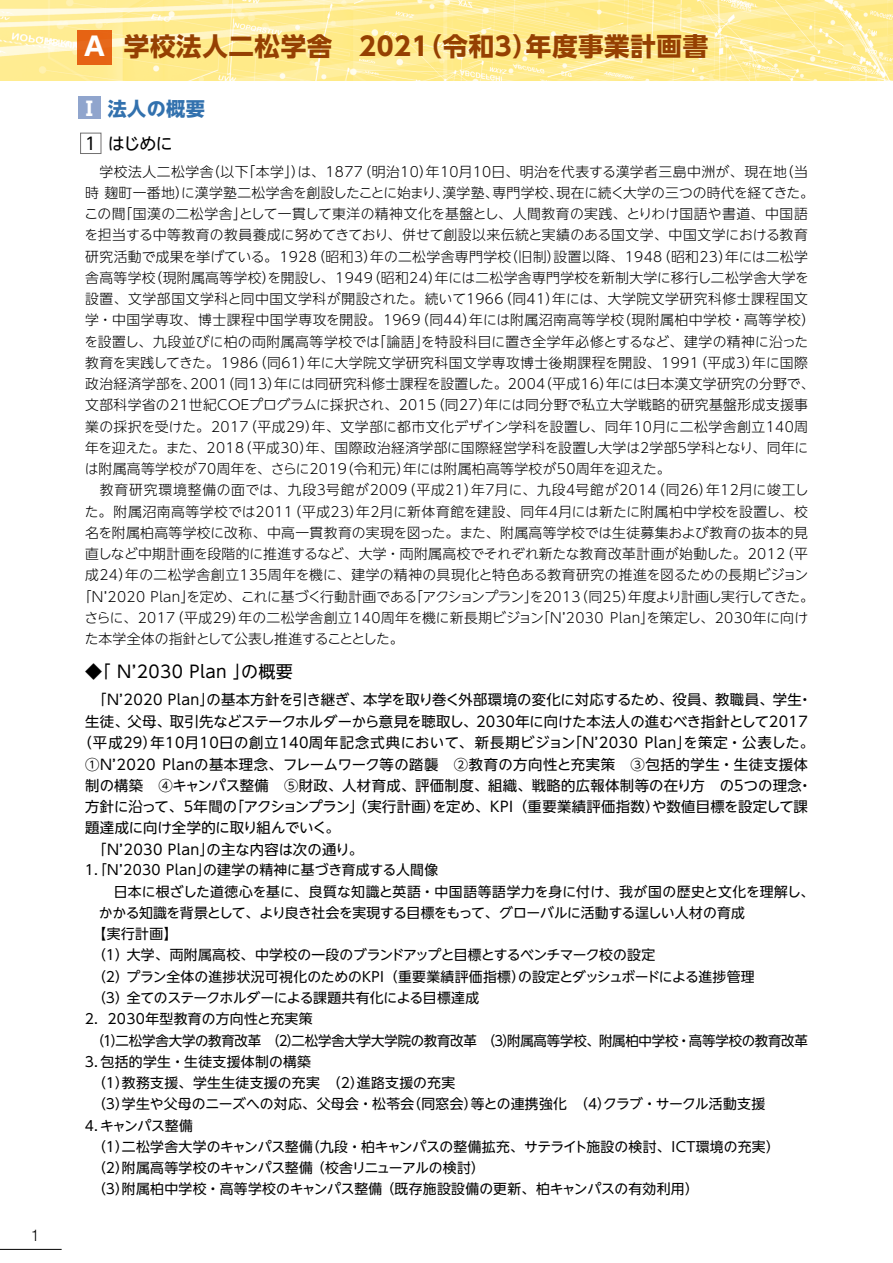
<style>
.page{position:relative;width:893px;height:1263px;background:#fff}
.page>*{position:absolute;margin:0;border:0;box-sizing:border-box;transform-origin:0 0}
.t1{font:700 25.5px "UD Shin Go NT Pr 6 N";letter-spacing:.025em;color:#954002}
.t2{font:700 19.2px "UD Shin Go NT Pr 6 N";letter-spacing:.02em;color:#3271ae}
.t3{font:16.95px "UD Shin Go NT Pr 6 N";letter-spacing:.025em;color:#000}
.t4{font:300 condensed 15.9px "Helvetica Neue";color:#000}
.t5{font:14.4px "UD Shin Go NT Pr 6 N";letter-spacing:.025em;color:#000}
.t6{font:14.4px "UD Shin Go NT Pr 6 N";letter-spacing:-.01em;color:#000}
.t7{font:300 13.8px "UD Shin Go NT Pr 6 N";letter-spacing:.025em;color:#000}
.t8{font:13.8px "UD Shin Go NT Pr 6 N";letter-spacing:.01em;color:#000}
.t9{font:13.8px "UD Shin Go NT Pr 6 N";letter-spacing:-.01em;color:#000}
.t10{font:13.8px "UD Shin Go NT Pr 6 N";letter-spacing:-.025em;color:#000}
.t11{font:300 13.8px "UD Shin Go NT Pr 6 N";letter-spacing:-.015em;color:#000}
.t12{font:13.8px "UD Shin Go NT Pr 6 N";letter-spacing:-.035em;color:#000}
.t13{font:300 13.8px "UD Shin Go NT Pr 6 N";letter-spacing:-.025em;color:#000}
.t14{font:13.8px "UD Shin Go NT Pr 6 N";letter-spacing:-.02em;color:#000}
.s1{color:#fff}
</style>
<div class="page">
<img style="left:0;top:0;width:893px;height:81px">
<hr style="left:0;top:1249px;width:62px;height:1px;background:#000">
<div style="left:78px;top:30px;width:34px;height:34px;background:#e66313"></div>
<div style="left:78px;top:97px;width:23px;height:22px;background:#90a5cd"></div>
<div style="left:80px;top:133px;width:21px;height:21px;border:1px solid #727171"></div>
<p class="t4" style="left:31px;top:1226px;width:9px">1</p>
<h1 class="t1" style="left:84px;top:26px;width:626px"><span class="s1">A</span> 学校法人二松学舎　2021（令和3）年度事業計画書</h1>
<h2 class="t2" style="left:80px;top:93px;width:127px"><span class="s1">Ⅰ</span> 法人の概要</h2>
<p class="t3" style="left:82px;top:129px;width:92px">１ はじめに</p>
<p class="t7" style="left:85px;top:160px;width:724px">　学校法人二松学舎（以下「本学」）は、1877（明治10）年10月10日、明治を代表する漢学者三島中洲が、現在地（当</p>
<p class="t7" style="left:85px;top:181px;width:730px">時麹町一番地）に漢学塾二松学舎を創設したことに始まり、漢学塾、専門学校、現在に続く大学の三つの時代を経てきた。</p>
<p class="t7" style="left:84px;top:203px;width:725px">この間「国漢の二松学舎」として一貫して東洋の精神文化を基盤とし、人間教育の実践、とりわけ国語や書道、中国語</p>
<p class="t7" style="left:84px;top:224px;width:725px">を担当する中等教育の教員養成に努めてきており、併せて創設以来伝統と実績のある国文学、中国文学における教育</p>
<p class="t7" style="left:85px;top:245px;width:724px">研究活動で成果を挙げている。1928（昭和3）年の二松学舎専門学校（旧制）設置以降、1948（昭和23）年には二松学</p>
<p class="t7" style="left:85px;top:266px;width:725px">舎高等学校（現附属高等学校）を開設し、1949（昭和24）年には二松学舎専門学校を新制大学に移行し二松学舎大学を</p>
<p class="t7" style="left:85px;top:288px;width:724px">設置、文学部国文学科と同中国文学科が開設された。続いて1966（同41）年には、大学院文学研究科修士課程国文</p>
<p class="t7" style="left:85px;top:309px;width:732px">学・中国学専攻、博士課程中国学専攻を開設。1969（同44）年には附属沼南高等学校（現附属柏中学校・高等学校）</p>
<p class="t7" style="left:84px;top:330px;width:725px">を設置し、九段並びに柏の両附属高等学校では「論語」を特設科目に置き全学年必修とするなど、建学の精神に沿った</p>
<p class="t7" style="left:85px;top:351px;width:724px">教育を実践してきた。1986（同61）年に大学院文学研究科国文学専攻博士後期課程を開設、1991（平成3）年に国際</p>
<p class="t7" style="left:85px;top:373px;width:731px">政治経済学部を、2001（同13）年には同研究科修士課程を設置した。2004（平成16）年には日本漢文学研究の分野で、</p>
<p class="t7" style="left:85px;top:394px;width:724px">文部科学省の21世紀ＣＯＥプログラムに採択され、2015（同27）年には同分野で私立大学戦略的研究基盤形成支援事</p>
<p class="t7" style="left:85px;top:415px;width:724px">業の採択を受けた。2017（平成29）年、文学部に都市文化デザイン学科を設置し、同年10月に二松学舎創立140周</p>
<p class="t7" style="left:85px;top:436px;width:725px">年を迎えた。また、2018（平成30）年、国際政治経済学部に国際経営学科を設置し大学は2学部5学科となり、同年に</p>
<p class="t7" style="left:85px;top:458px;width:587px">は附属高等学校が70周年を、さらに2019（令和元）年には附属柏高等学校が50周年を迎えた。</p>
<p class="t7" style="left:85px;top:479px;width:725px">　教育研究環境整備の面では、九段3号館が2009（平成21）年7月に、九段4号館が2014（同26）年12月に竣工し</p>
<p class="t7" style="left:85px;top:500px;width:725px">た。附属沼南高等学校では2011（平成23）年2月に新体育館を建設、同年4月には新たに附属柏中学校を設置し、校</p>
<p class="t7" style="left:85px;top:521px;width:724px">名を附属柏高等学校に改称、中高一貫教育の実現を図った。また、附属高等学校では生徒募集および教育の抜本的見</p>
<p class="t7" style="left:85px;top:543px;width:724px">直しなど中期計画を段階的に推進するなど、大学・両附属高校でそれぞれ新たな教育改革計画が始動した。2012（平</p>
<p class="t7" style="left:85px;top:564px;width:725px">成24）年の二松学舎創立135周年を機に、建学の精神の具現化と特色ある教育研究の推進を図るための長期ビジョン</p>
<p class="t11" style="left:78px;top:585px;width:738px">「N’2020 Plan」を定め、これに基づく行動計画である「アクションプラン」を2013（同25）年度より計画し実行してきた。</p>
<p class="t7" style="left:84px;top:606px;width:725px">さらに、2017（平成29）年の二松学舎創立140周年を機に新長期ビジョン「N’2030 Plan」を策定し、2030年に向け</p>
<p class="t13" style="left:85px;top:628px;width:320px">た本学全体の指針として公表し推進することとした。</p>
<p class="t3" style="left:85px;top:658px;width:209px">◆「 N’2030 Plan 」の概要</p>
<p class="t5" style="left:92px;top:688px;width:721px">「N’2020 Plan」の基本方針を引き継ぎ、本学を取り巻く外部環境の変化に対応するため、役員、教職員、学生・</p>
<p class="t6" style="left:85px;top:710px;width:724px">生徒、父母、取引先などステークホルダーから意見を聴取し、2030年に向けた本法人の進むべき指針として2017</p>
<p class="t5" style="left:78px;top:731px;width:738px">（平成29）年10月10日の創立140周年記念式典において、新長期ビジョン「N’2030 Plan」を策定・公表した。</p>
<p class="t5" style="left:85px;top:752px;width:724px">①N’2020 Planの基本理念、フレームワーク等の踏襲　②教育の方向性と充実策　③包括的学生・生徒支援体</p>
<p class="t5" style="left:85px;top:774px;width:728px">制の構築　④キャンパス整備　⑤財政、人材育成、評価制度、組織、戦略的広報体制等の在り方　の5つの理念・</p>
<p class="t5" style="left:85px;top:795px;width:724px">方針に沿って、5年間の「アクションプラン」（実行計画）を定め、KPI（重要業績評価指数）や数値目標を設定して課</p>
<p class="t6" style="left:85px;top:816px;width:256px">題達成に向け全学的に取り組んでいく。</p>
<p class="t5" style="left:85px;top:837px;width:279px">　「N’2030 Plan」の主な内容は次の通り。</p>
<p class="t8" style="left:83px;top:859px;width:357px">１．「N’2030 Plan」の建学の精神に基づき育成する人間像</p>
<p class="t8" style="left:85px;top:880px;width:731px">　　日本に根ざした道徳心を基に、良質な知識と英語・中国語等語学力を身に付け、我が国の歴史と文化を理解し、</p>
<p class="t12" style="left:99px;top:901px;width:648px">かかる知識を背景として、より良き社会を実現する目標をもって、グローバルに活動する逞しい人材の育成</p>
<p class="t8" style="left:85px;top:923px;width:94px">　【実行計画】</p>
<p class="t10" style="left:85px;top:944px;width:571px">　（１）大学、両附属高校、中学校の一段のブランドアップと目標とするベンチマーク校の設定</p>
<p class="t8" style="left:85px;top:965px;width:671px">　（２）プラン全体の進捗状況可視化のためのKPI（重要業績評価指標）の設定とダッシュボードによる進捗管理</p>
<p class="t10" style="left:85px;top:986px;width:395px">　（３）全てのステークホルダーによる課題共有化による目標達成</p>
<p class="t8" style="left:83px;top:1008px;width:231px">２．2030年型教育の方向性と充実策</p>
<p class="t9" style="left:91px;top:1029px;width:719px">（１）二松学舎大学の教育改革　（２）二松学舎大学大学院の教育改革　（３）附属高等学校、附属柏中学校・高等学校の教育改革</p>
<p class="t8" style="left:83px;top:1050px;width:230px">３．包括的学生・生徒支援体制の構築</p>
<p class="t8" style="left:85px;top:1071px;width:371px">　（１）教務支援、学生生徒支援の充実　（２）進路支援の充実</p>
<p class="t8" style="left:85px;top:1093px;width:681px">　（３）学生や父母のニーズへの対応、父母会・松苓会（同窓会）等との連携強化　（４）クラブ・サークル活動支援</p>
<p class="t14" style="left:83px;top:1114px;width:112px">４．キャンパス整備</p>
<p class="t8" style="left:85px;top:1135px;width:696px">　（１）二松学舎大学のキャンパス整備（九段・柏キャンパスの整備拡充、サテライト施設の検討、ICT環境の充実）</p>
<p class="t9" style="left:85px;top:1157px;width:401px">　（２）附属高等学校のキャンパス整備 （校舎リニューアルの検討）</p>
<p class="t8" style="left:85px;top:1178px;width:615px">　（３）附属柏中学校・高等学校のキャンパス整備 （既存施設設備の更新、柏キャンパスの有効利用）</p>
</div>
